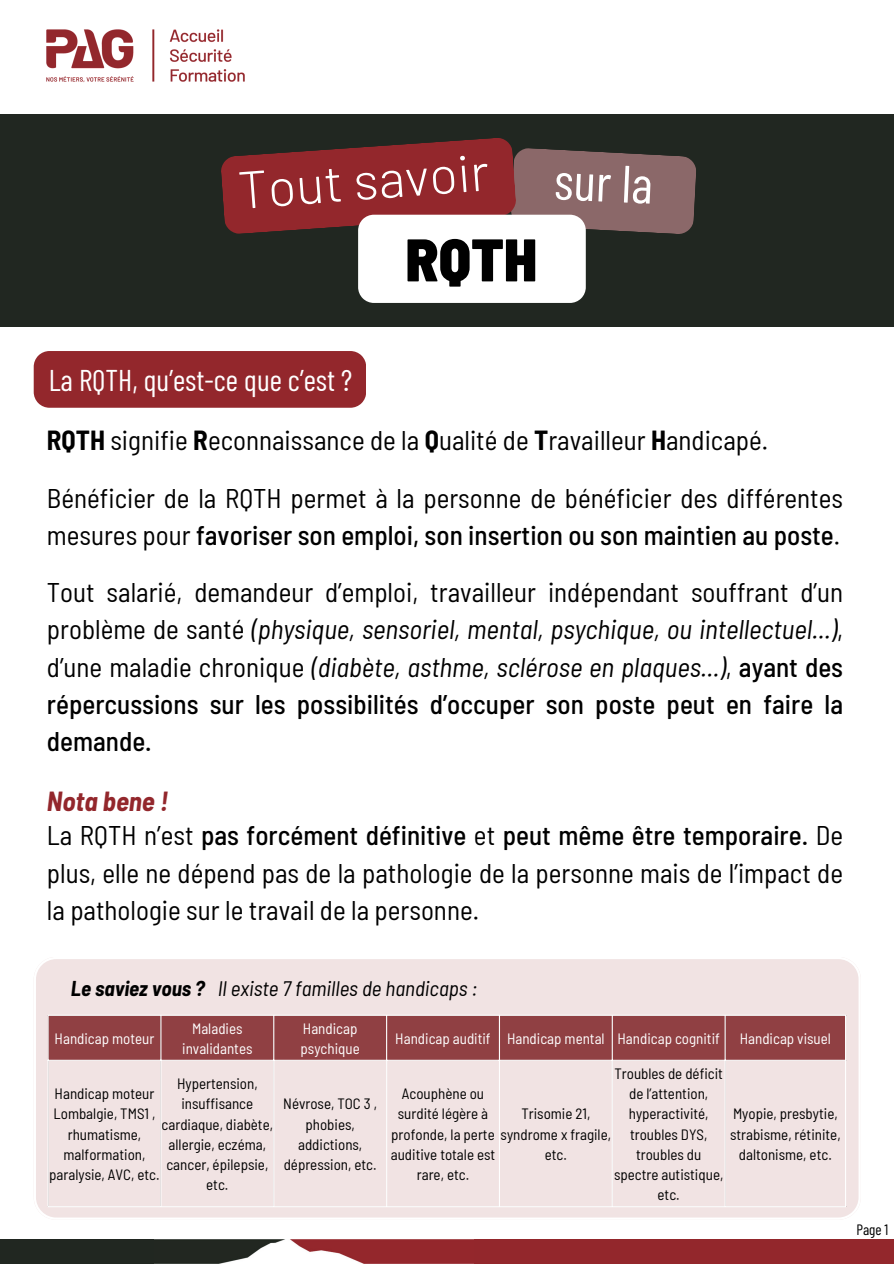
<style>
.page{position:relative;width:894px;height:1264px;background:#fff}
.page>*{position:absolute;margin:0;border:0;box-sizing:border-box;transform-origin:0 0}
.t1{font:900 semi-condensed 60px "Barlow";color:#000}
.t2{font:300 52.5px "Barlow";color:#fff}
.t3{font:52.5px "Barlow Condensed";color:#fff}
.t4{font:30px "Barlow Condensed";color:#fff}
.t5{font:semi-condensed 27px/37.2px "Barlow";color:#000;text-align:justify}
.t6{font:italic 700 semi-condensed 27px "Barlow";color:#93272c}
.t7{font:italic semi-condensed 21px "Barlow";color:#000}
.t8{font:semi-condensed 15px/20.2px "Barlow";color:#000;text-align:center}
.t9{font:semi-condensed 15px/20.2px "Barlow";color:#fff;text-align:center}
.t10{font:15px "Barlow Condensed";color:#000}
.s1{font-weight:700}
.s2{font-weight:500}
.s3{font-style:italic}
</style>
<div class="page">
<img style="left:46px;top:29px;width:199px;height:54px">
<div style="left:0;top:1239px;width:285px;height:24px;background:#212721"></div>
<div style="left:290px;top:1239px;width:603px;height:24px;background:#93272c"></div>
<img style="left:154px;top:1239px;width:319px;height:24px">
<div style="left:0;top:114px;width:893px;height:212px;background:#212721"></div>
<svg style="left:221px;top:138px;width:475px;height:165px"></svg>
<div style="left:34px;top:351px;width:332px;height:57px;background:#93272c"></div>
<div style="left:36px;top:959px;width:823px;height:259px;background:#f1e3e3"></div>
<div style="left:49px;top:1015px;width:795px;height:44px;background:#904043"></div>
<hr style="left:47px;top:1015px;width:2px;height:190px;background:#fff">
<hr style="left:160px;top:1015px;width:1px;height:190px;background:#fff">
<hr style="left:273px;top:1015px;width:1px;height:190px;background:#fff">
<hr style="left:386px;top:1015px;width:1px;height:190px;background:#fff">
<hr style="left:498px;top:1015px;width:2px;height:190px;background:#fff">
<hr style="left:611px;top:1015px;width:1px;height:190px;background:#fff">
<hr style="left:724px;top:1015px;width:1px;height:190px;background:#fff">
<hr style="left:844px;top:1015px;width:1px;height:190px;background:#fff">
<hr style="left:47px;top:1014px;width:798px;height:1px;background:#fff">
<hr style="left:47px;top:1059px;width:798px;height:1px;background:#fff">
<hr style="left:47px;top:1205px;width:798px;height:2px;background:#fff">
<h4 class="t2" style="left:236px;top:156px;width:253px;rotate:-4deg">Tout savoir</h4>
<h1 class="t3" style="left:556px;top:147px;width:100px;rotate:3deg">sur la</h1>
<h2 class="t1" style="left:405px;top:221px;width:133px">RQTH</h2>
<h4 class="t4" style="left:49px;top:360px;width:305px">La RQTH, qu’est-ce que c’est ?</h4>
<h4 class="t5" style="left:47px;top:421px;width:722px"><span class="s1">RQTH</span> signifie <span class="s1">R</span>econnaissance de la <span class="s1">Q</span>ualité de <span class="s1">T</span>ravailleur <span class="s1">H</span>andicapé.</h4>
<h4 class="t5" style="left:47px;top:478px;width:797px">Bénéficier de la RQTH permet à la personne de bénéficier des différentes mesures pour <span class="s2">favoriser son emploi, son insertion ou son maintien au poste</span>.</h4>
<h4 class="t5" style="left:47px;top:573px;width:797px">Tout salarié, demandeur d’emploi, travailleur indépendant souffrant d’un problème de santé <span class="s3">(physique, sensoriel, mental, psychique, ou intellectuel…)</span>, d’une maladie chronique <span class="s3">(diabète, asthme, sclérose en plaques…)</span>, <span class="s2">ayant des répercussions sur les possibilités d’occuper son poste peut en faire la demande.</span></h4>
<h5 class="t6" style="left:47px;top:784px;width:123px">Nota bene !</h5>
<h3 class="t5" style="left:47px;top:816px;width:797px">La RQTH n’est <span class="s2">pas forcément définitive</span> et <span class="s2">peut même être temporaire.</span> De plus, elle ne dépend pas de la pathologie de la personne mais de l’impact de la pathologie sur le travail de la personne.</h3>
<p class="t7" style="left:71px;top:975px;width:408px"><span class="s1">Le saviez vous ?</span> Il existe 7 familles de handicaps :</p>
<p class="t9" style="left:55px;top:1027px;width:101px">Handicap moteur</p>
<p class="t9" style="left:182px;top:1017px;width:72px">Maladies invalidantes</p>
<p class="t9" style="left:300px;top:1017px;width:61px;text-align:left">Handicap psychique</p>
<p class="t9" style="left:395px;top:1027px;width:97px">Handicap auditif</p>
<p class="t9" style="left:507px;top:1027px;width:99px">Handicap mental</p>
<p class="t9" style="left:617px;top:1027px;width:104px">Handicap cognitif</p>
<p class="t9" style="left:739px;top:1027px;width:93px">Handicap visuel</p>
<p class="t8" style="left:49px;top:1082px;width:112px">Handicap moteur<br>Lombalgie, TMS1 , rhumatisme, malformation, paralysie, AVC, etc.</p>
<p class="t8" style="left:161px;top:1072px;width:113px">Hypertension, insuffisance cardiaque, diabète, allergie, eczéma, cancer, épilepsie, etc.</p>
<p class="t8" style="left:614px;top:1062px;width:111px">Troubles de déficit de l’attention, hyperactivité, troubles DYS, troubles du spectre autistique, etc.</p>
<p class="t8" style="left:402px;top:1082px;width:84px">Acouphène ou</p>
<p class="t8" style="left:398px;top:1103px;width:92px">surdité légère à</p>
<p class="t8" style="left:391px;top:1123px;width:221px">profonde, la perte syndrome x fragile,</p>
<p class="t8" style="left:390px;top:1143px;width:106px">auditive totale est</p>
<p class="t8" style="left:416px;top:1163px;width:54px">rare, etc.</p>
<p class="t8" style="left:283px;top:1093px;width:95px">Névrose, TOC 3 , phobies, addictions, dépression, etc.</p>
<p class="t8" style="left:521px;top:1103px;width:70px">Trisomie 21,</p>
<p class="t8" style="left:544px;top:1143px;width:24px">etc.</p>
<p class="t8" style="left:729px;top:1103px;width:112px">Myopie, presbytie, strabisme, rétinite, daltonisme, etc.</p>
<p class="t10" style="left:856px;top:1219px;width:33px">Page 1</p>
</div>
